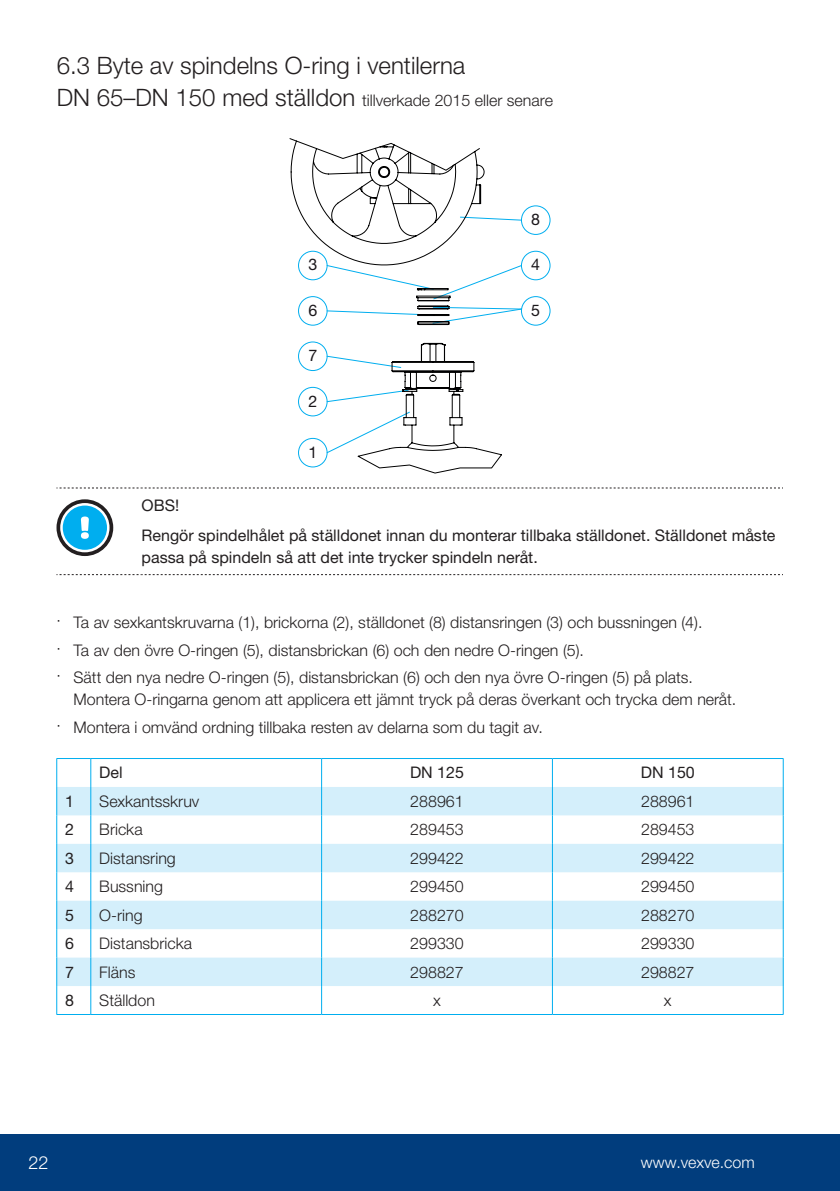
<style>
.page{position:relative;width:840px;height:1191px;background:#fff}
.page>*{position:absolute;margin:0;border:0;box-sizing:border-box;transform-origin:0 0}
.t1{font:300 24px "Helvetica Neue LTW1 G";color:#231f20}
.t2{font:300 18px "Helvetica Neue LTW1 G";color:#fff}
.t3{font:300 16px/27.6px "Helvetica Neue LTW1 G";color:#231f20}
.t4{font:16px/30.6px "Helvetica Neue LTW1 G";color:#231f20}
.t5{font:300 16px "Helvetica Neue LTW1 G";color:#fff}
.t6{font:16px "Helvetica Neue LT Std";color:#1b171b}
.s1{font-size:24px}
</style>
<div class="page">
<div style="left:0;top:1134px;width:839px;height:57px;background:#013d7d"></div>
<hr style="left:839px;top:1134px;width:1px;height:57px;background:#013d7d">
<div style="left:298px;top:296px;width:29px;height:30px;border:1px solid #00aeef;border-radius:50%"></div>
<div style="left:298px;top:341px;width:29px;height:30px;border:1px solid #00aeef;border-radius:50%"></div>
<div style="left:298px;top:387px;width:29px;height:29px;border:1px solid #00aeef;border-radius:50%"></div>
<div style="left:298px;top:438px;width:29px;height:29px;border:1px solid #00aeef;border-radius:50%"></div>
<div style="left:520px;top:251px;width:30px;height:29px;border:1px solid #00aeef;border-radius:50%"></div>
<div style="left:520px;top:296px;width:30px;height:30px;border:1px solid #00aeef;border-radius:50%"></div>
<div style="left:520px;top:205px;width:30px;height:30px;border:1px solid #00aeef;border-radius:50%"></div>
<svg style="left:325px;top:325px;width:123px;height:129px"></svg>
<svg style="left:356px;top:342px;width:146px;height:132px"></svg>
<svg style="left:289px;top:138px;width:233px;height:187px"></svg>
<svg style="left:56px;top:487px;width:724px;height:1px"></svg>
<svg style="left:56px;top:574px;width:724px;height:1px"></svg>
<svg style="left:56px;top:499px;width:57px;height:57px"></svg>
<svg style="left:57px;top:787px;width:725px;height:199px;fill:#d4effb"></svg>
<hr style="left:56px;top:758px;width:35px;height:1px;background:#00aeef">
<hr style="left:91px;top:758px;width:230px;height:1px;background:#00aeef">
<hr style="left:321px;top:758px;width:231px;height:1px;background:#00aeef">
<hr style="left:552px;top:758px;width:231px;height:1px;background:#00aeef">
<hr style="left:56px;top:1014px;width:35px;height:1px;background:#00aeef">
<hr style="left:91px;top:1014px;width:230px;height:1px;background:#00aeef">
<hr style="left:321px;top:1014px;width:231px;height:1px;background:#00aeef">
<hr style="left:552px;top:1014px;width:231px;height:1px;background:#00aeef">
<svg style="left:56px;top:758px;width:1px;height:256px"></svg>
<svg style="left:90px;top:758px;width:1px;height:256px"></svg>
<svg style="left:321px;top:758px;width:1px;height:256px"></svg>
<svg style="left:551px;top:759px;width:1px;height:255px"></svg>
<svg style="left:782px;top:759px;width:1px;height:255px"></svg>
<h1 class="t1" style="left:57px;top:51px;width:410px">6.3 Byte av spindelns O-ring i ventilerna</h1>
<p class="t3" style="left:57px;top:87px;width:497px"><span class="s1">DN 65–DN 150 med ställdon</span> tillverkade 2015 eller senare</p>
<p class="t6" style="left:308px;top:255px;width:10px">3</p>
<p class="t6" style="left:308px;top:300px;width:10px">6</p>
<p class="t6" style="left:308px;top:346px;width:10px">7</p>
<p class="t6" style="left:308px;top:391px;width:10px">2</p>
<p class="t6" style="left:308px;top:442px;width:10px">1</p>
<p class="t6" style="left:531px;top:210px;width:10px">8</p>
<p class="t6" style="left:531px;top:255px;width:10px">4</p>
<p class="t6" style="left:531px;top:300px;width:10px">5</p>
<p class="t4" style="left:141px;top:489px;width:635px">OBS!<br>Rengör spindelhålet på ställdonet innan du monterar tillbaka ställdonet. Ställdonet måste</p>
<p class="t4" style="left:141px;top:542px;width:397px">passa på spindeln så att det inte trycker spindeln neråt.</p>
<p class="t3" style="left:56px;top:608px;width:647px">· Ta av sexkantskruvarna (1), brickorna (2), ställdonet (8) distansringen (3) och bussningen (4). · Ta av den övre O-ringen (5), distansbrickan (6) och den nedre O-ringen (5).<br>· Sätt den nya nedre O-ringen (5), distansbrickan (6) och den nya övre O-ringen (5) på plats.</p>
<p class="t3" style="left:56px;top:685px;width:681px;text-indent:17px">Montera O-ringarna genom att applicera ett jämnt tryck på deras överkant och trycka dem neråt. · Montera i omvänd ordning tillbaka resten av delarna som du tagit av.</p>
<p class="t4" style="left:99px;top:757px;width:25px">Del</p>
<p class="t4" style="left:410px;top:757px;width:55px">DN 125</p>
<p class="t4" style="left:640px;top:757px;width:55px">DN 150</p>
<p class="t4" style="left:65px;top:785px;width:10px">1</p>
<p class="t3" style="left:99px;top:787px;width:101px">Sexkantsskruv</p>
<p class="t3" style="left:410px;top:787px;width:55px">288961</p>
<p class="t3" style="left:640px;top:787px;width:55px">288961</p>
<p class="t4" style="left:65px;top:814px;width:10px">2</p>
<p class="t3" style="left:99px;top:815px;width:45px">Bricka</p>
<p class="t3" style="left:410px;top:815px;width:55px">289453</p>
<p class="t3" style="left:640px;top:815px;width:55px">289453</p>
<p class="t4" style="left:65px;top:842px;width:10px">3</p>
<p class="t3" style="left:99px;top:844px;width:78px">Distansring</p>
<p class="t3" style="left:410px;top:844px;width:55px">299422</p>
<p class="t3" style="left:640px;top:844px;width:55px">299422</p>
<p class="t4" style="left:65px;top:871px;width:10px">4</p>
<p class="t3" style="left:99px;top:872px;width:65px">Bussning</p>
<p class="t3" style="left:410px;top:872px;width:55px">299450</p>
<p class="t3" style="left:640px;top:872px;width:55px">299450</p>
<p class="t4" style="left:65px;top:899px;width:10px">5</p>
<p class="t3" style="left:99px;top:901px;width:45px">O-ring</p>
<p class="t3" style="left:410px;top:901px;width:55px">288270</p>
<p class="t3" style="left:640px;top:901px;width:55px">288270</p>
<p class="t4" style="left:65px;top:928px;width:10px">6</p>
<p class="t3" style="left:99px;top:929px;width:94px">Distansbricka</p>
<p class="t3" style="left:410px;top:929px;width:55px">299330</p>
<p class="t3" style="left:640px;top:929px;width:55px">299330</p>
<p class="t4" style="left:65px;top:956px;width:10px">7</p>
<p class="t3" style="left:99px;top:958px;width:38px">Fläns</p>
<p class="t3" style="left:410px;top:958px;width:55px">298827</p>
<p class="t3" style="left:640px;top:958px;width:55px">298827</p>
<p class="t4" style="left:65px;top:985px;width:10px">8</p>
<p class="t3" style="left:99px;top:986px;width:57px">Ställdon</p>
<p class="t3" style="left:433px;top:986px;width:9px">x</p>
<p class="t3" style="left:663px;top:986px;width:9px">x</p>
<p class="t2" style="left:28px;top:1151px;width:22px">22</p>
<p class="t5" style="left:640px;top:1152px;width:116px">www.vexve.com</p>
</div>
